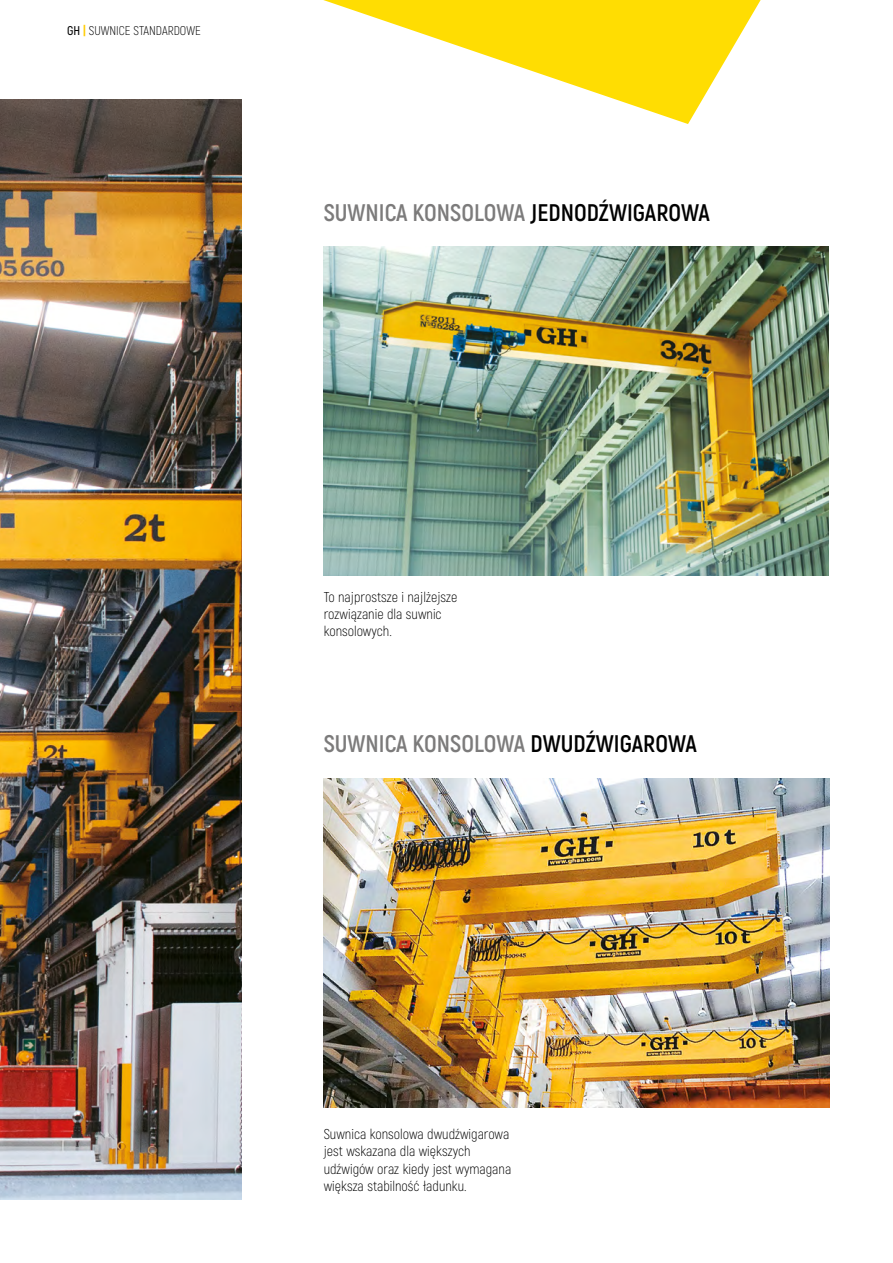
<style>
.page{position:relative;width:893px;height:1263px;background:#fff}
.page>*{position:absolute;margin:0;border:0;box-sizing:border-box;transform-origin:0 0}
.t1{font:700 24px "Akrobat";color:#7c7b7b}
.t2{font:300 14.25px/17.1px "Akrobat";color:#000}
.t3{font:300 12.6px "Akrobat";color:#000}
.s1{font-weight:600}
.s2{font-weight:800;color:#fc0}
.s3{color:#000}
</style>
<div class="page">
<img style="left:0;top:100px;width:242px;height:1099px">
<svg style="left:323px;top:0;width:438px;height:124px"></svg>
<img style="left:324px;top:247px;width:504px;height:328px">
<img style="left:324px;top:778px;width:505px;height:329px">
<p class="t3" style="left:67px;top:23px;width:135px"><span class="s1">GH</span> <span class="s2">|</span> SUWNICE STANDARDOWE</p>
<h1 class="t1" style="left:324px;top:198px;width:388px">SUWNICA KONSOLOWA <span class="s3">JEDNODŹWIGAROWA</span></h1>
<p class="t2" style="left:324px;top:588px;width:135px">To najprostsze i najlżejsze rozwiązanie dla suwnic konsolowych.</p>
<h1 class="t1" style="left:324px;top:729px;width:375px">SUWNICA KONSOLOWA <span class="s3">DWUDŹWIGAROWA</span></h1>
<p class="t2" style="left:324px;top:1126px;width:189px">Suwnica konsolowa dwudźwigarowa jest wskazana dla większych udźwigów oraz kiedy jest wymagana większa stabilność ładunku.</p>
</div>
